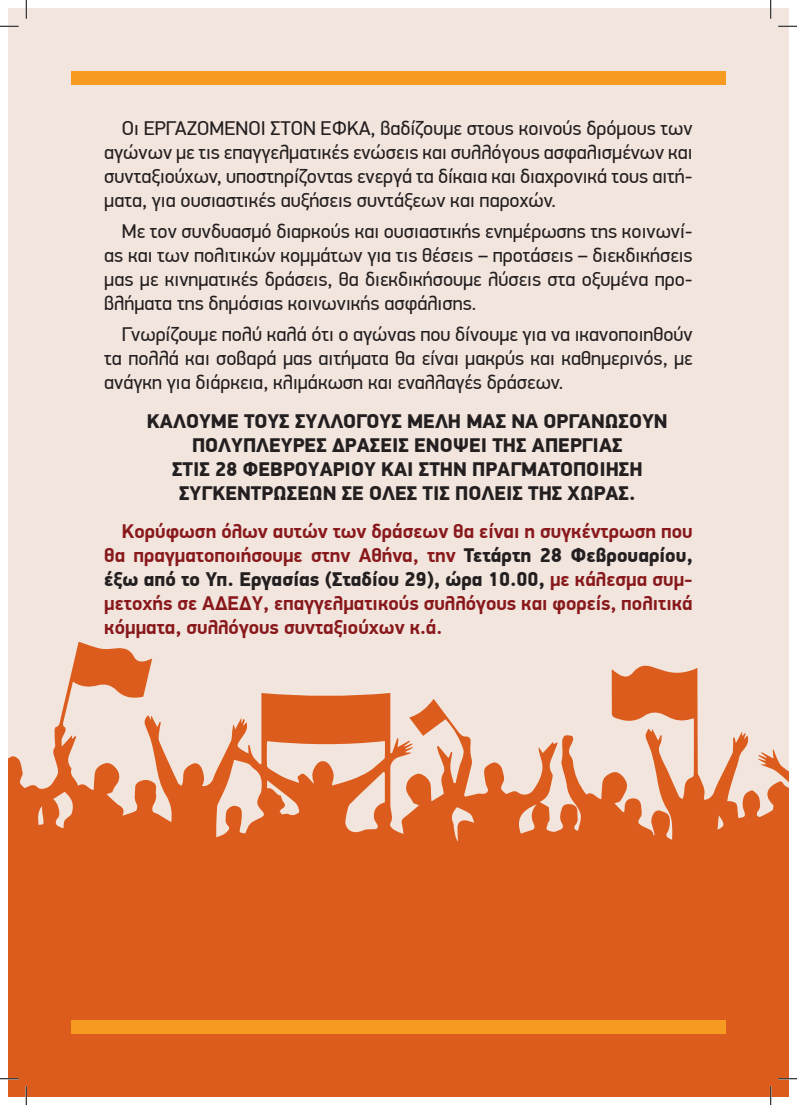
<style>
.page{position:relative;width:797px;height:1105px;background:#fff}
.page>*{position:absolute;margin:0;border:0;box-sizing:border-box;transform-origin:0 0}
.t1{font:20px/24px "PF Din Display Pro";color:#231f20;text-align:justify}
.t2{font:700 20px/24px "PF Din Display Pro";color:#88181b;text-align:justify}
.t3{font:900 20px "PF Din Display Pro";color:#231f20}
.s1{font-weight:900;color:#231f20}
</style>
<div class="page">
<div style="left:9px;top:9px;width:779px;height:1087px;background:#f2e5dd"></div>
<svg style="left:9px;top:641px;width:779px;height:455px;fill:#db5c1c"></svg>
<div style="left:71px;top:71px;width:654px;height:14px;background:#f79a21"></div>
<div style="left:71px;top:1020px;width:654px;height:14px;background:#f79a21"></div>
<svg style="left:0;top:25px;width:19px;height:2px"></svg>
<svg style="left:778px;top:25px;width:19px;height:2px"></svg>
<svg style="left:0;top:1078px;width:19px;height:1px"></svg>
<svg style="left:778px;top:1078px;width:19px;height:1px"></svg>
<svg style="left:25px;top:0;width:2px;height:19px"></svg>
<svg style="left:25px;top:1086px;width:2px;height:19px"></svg>
<svg style="left:770px;top:0;width:1px;height:19px"></svg>
<svg style="left:770px;top:1086px;width:1px;height:19px"></svg>
<p class="t1" style="left:104px;top:117px;width:590px;text-indent:18px">Οι ΕΡΓΑΖΟΜΕΝΟΙ ΣΤΟΝ ΕΦΚΑ, βαδίζουμε στους κοινούς δρόμους των αγώνων με τις επαγγελματικές ενώσεις και συλλόγους ασφαλισμένων και συνταξιούχων, υποστηρίζοντας ενεργά τα δίκαια και διαχρονικά τους αιτή&shy;ματα, για ουσιαστικές αυξήσεις συντάξεων και παροχών.</p>
<p class="t1" style="left:104px;top:220px;width:590px;text-indent:18px">Με τον συνδυασμό διαρκούς και ουσιαστικής ενημέρωσης της κοινωνί&shy;ας και των πολιτικών κομμάτων για τις θέσεις – προτάσεις – διεκδικήσεις μας με κινηματικές δράσεις, θα διεκδικήσουμε λύσεις στα οξυμένα προ&shy;βλήματα της δημόσιας κοινωνικής ασφάλισης.</p>
<p class="t1" style="left:104px;top:323px;width:590px;text-indent:18px">Γνωρίζουμε πολύ καλά ότι ο αγώνας που δίνουμε για να ικανοποιηθούν τα πολλά και σοβαρά μας αιτήματα θα είναι μακρύς και καθημερινός, με ανάγκη για διάρκεια, κλιμάκωση και εναλλαγές δράσεων.</p>
<p class="t3" style="left:147px;top:408px;width:522px">ΚΑΛΟΥΜΕ ΤΟΥΣ ΣΥΛΛΟΓΟΥΣ ΜΕΛΗ ΜΑΣ ΝΑ ΟΡΓΑΝΩΣΟΥΝ</p>
<p class="t3" style="left:192px;top:432px;width:432px">ΠΟΛΥΠΛΕΥΡΕΣ ΔΡΑΣΕΙΣ ΕΝΟΨΕΙ ΤΗΣ ΑΠΕΡΓΙΑΣ</p>
<p class="t3" style="left:172px;top:456px;width:472px">ΣΤΙΣ 28 ΦΕΒΡΟΥΑΡΙΟΥ ΚΑΙ ΣΤΗΝ ΠΡΑΓΜΑΤΟΠΟΙΗΣΗ</p>
<p class="t3" style="left:179px;top:480px;width:458px">ΣΥΓΚΕΝΤΡΩΣΕΩΝ ΣΕ ΟΛΕΣ ΤΙΣ ΠΟΛΕΙΣ ΤΗΣ ΧΩΡΑΣ.</p>
<p class="t2" style="left:104px;top:519px;width:590px;text-indent:18px">Κορύφωση όλων αυτών των δράσεων θα είναι η συγκέντρωση που θα πραγματοποιήσουμε στην Αθήνα, την <span class="s1">Τετάρτη 28 Φεβρουαρίου, έξω από το Υπ. Εργασίας (Σταδίου 29), ώρα 10.00,</span> με κάλεσμα συμ&shy;μετοχής σε ΑΔΕΔΥ, επαγγελματικούς συλλόγους και φορείς, πολιτικά κόμματα, συλλόγους συνταξιούχων κ.ά.</p>
</div>
